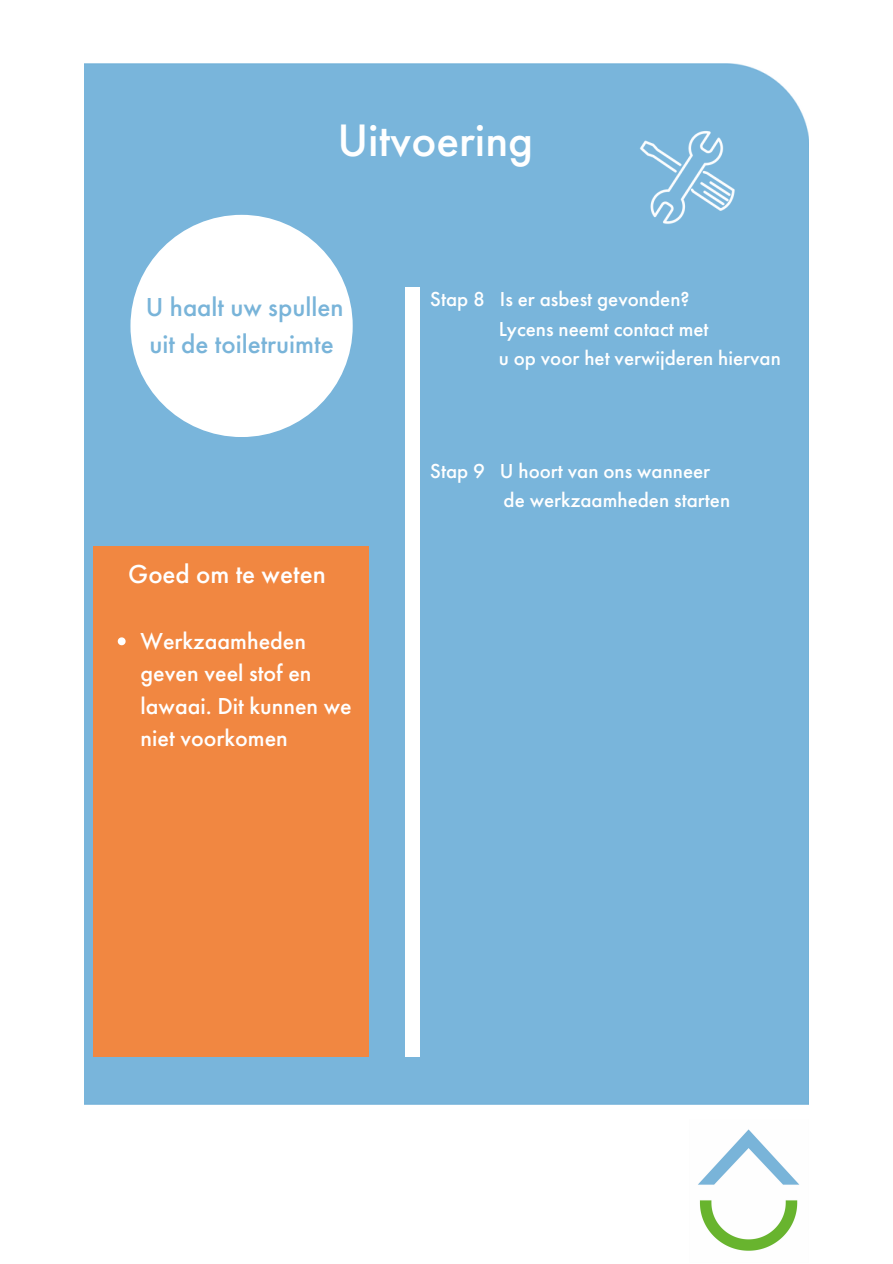
<style>
.page{position:relative;width:893px;height:1264px;background:#fff}
.page>*{position:absolute;margin:0;border:0;box-sizing:border-box;transform-origin:0 0}
.t1{font:500 47.25px "Futura PT";color:#fff}
.t2{font:500 27px/37px "Futura PT";color:#79b4d9}
.t3{font:500 27px "Futura PT";color:#fff}
.t4{font:500 24px/32.5px "Futura PT";color:#fff}
.t5{font:500 21px "Futura PT";color:#fff}
</style>
<div class="page">
<div style="left:85px;top:64px;width:723px;height:1039px;background:#79b5db"></div>
<img style="left:698px;top:1129px;width:102px;height:122px">
<div style="left:93px;top:546px;width:276px;height:510px;background:#f18741"></div>
<div style="left:130px;top:215px;width:223px;height:222px;background:#fff;border-radius:50%"></div>
<svg style="left:118px;top:637px;width:8px;height:8px"></svg>
<img style="left:623px;top:112px;width:126px;height:126px">
<div style="left:405px;top:287px;width:15px;height:769px;background:#fff"></div>
<p class="t1" style="left:337px;top:109px;width:197px">Uitvoering</p>
<p class="t2" style="left:146px;top:288px;width:199px">U haalt uw spullen uit de toiletruimte</p>
<p class="t3" style="left:128px;top:556px;width:199px">Goed om te weten</p>
<p class="t4" style="left:140px;top:624px;width:213px">Werkzaamheden geven veel stof en lawaai. Dit kunnen we niet voorkomen</p>
<p class="t5" style="left:430px;top:286px;width:261px">Stap 8 Is er asbest gevonden?</p>
<p class="t5" style="left:498px;top:315px;width:211px">Lycens neemt contact met</p>
<p class="t5" style="left:498px;top:344px;width:283px">u op voor het verwijderen hiervan</p>
<p class="t5" style="left:430px;top:457px;width:281px">Stap 9 U hoort van ons wanneer</p>
<p class="t5" style="left:503px;top:486px;width:228px">de werkzaamheden starten</p>
</div>
